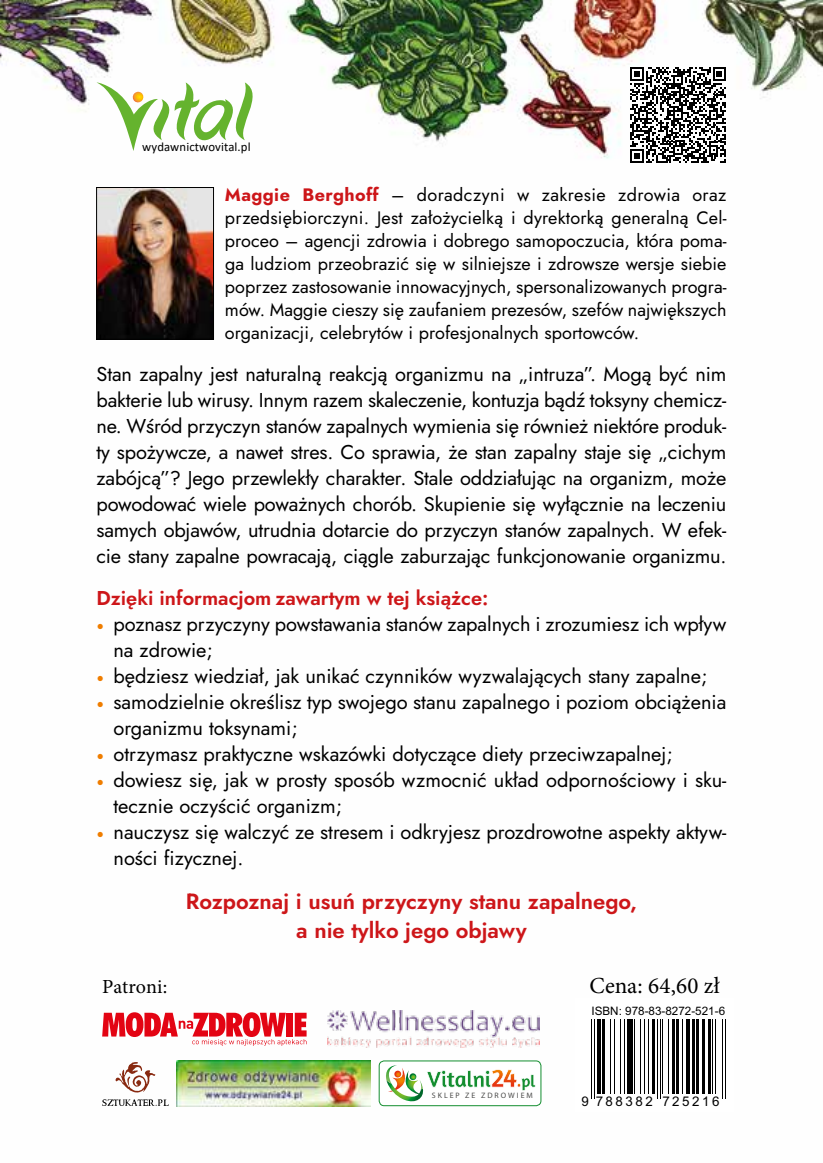
<style>
.page{position:relative;width:823px;height:1163px;background:#fff}
.page>*{position:absolute;margin:0;border:0;box-sizing:border-box;transform-origin:0 0}
.t1{font:23px "Minion Pro";letter-spacing:.01em;color:#000}
.t2{font:600 22px/28px "Jost";color:#cd1619;text-align:center}
.t3{font:20px/26px "Jost";color:#000}
.t4{font:600 20px "Jost";color:#cd1619}
.t5{font:20px "Minion Pro";letter-spacing:-.005em;color:#000}
.t6{font:18px/23px "Jost";letter-spacing:.005em;color:#000;text-align:justify}
.t7{font:13.4px "Arial";letter-spacing:.19em;color:#000}
.t8{font:12.8px "Calibri";letter-spacing:.01em;color:#000}
.t9{font:11.6px "Arial";color:#000}
.t10{font:7.8px "Myriad Pro";letter-spacing:.25em;color:#4a4a49}
.s1{font-weight:700;color:#cd1619}
.s2{font-family:"Minion Pro";font-weight:700;font-stretch:condensed;color:#ef7d00}
</style>
<div class="page">
<img style="left:0;top:0;width:822px;height:1107px">
<svg style="left:629px;top:67px;width:97px;height:96px"></svg>
<svg style="left:630px;top:67px;width:95px;height:96px"></svg>
<svg style="left:575px;top:998px;width:158px;height:109px"></svg>
<hr style="left:591px;top:1019px;width:1px;height:79px;background:#000">
<hr style="left:594px;top:1019px;width:1px;height:79px;background:#000">
<svg style="left:596px;top:1019px;width:4px;height:74px"></svg>
<hr style="left:602px;top:1019px;width:3px;height:74px;background:#000">
<hr style="left:609px;top:1019px;width:1px;height:74px;background:#000">
<hr style="left:613px;top:1019px;width:1px;height:74px;background:#000">
<hr style="left:619px;top:1019px;width:1px;height:74px;background:#000">
<hr style="left:623px;top:1019px;width:1px;height:74px;background:#000">
<div style="left:626px;top:1019px;width:5px;height:74px;background:#000"></div>
<hr style="left:633px;top:1019px;width:1px;height:74px;background:#000">
<hr style="left:639px;top:1019px;width:1px;height:74px;background:#000">
<hr style="left:643px;top:1019px;width:1px;height:74px;background:#000">
<hr style="left:647px;top:1019px;width:1px;height:74px;background:#000">
<hr style="left:652px;top:1019px;width:2px;height:74px;background:#000">
<hr style="left:656px;top:1019px;width:1px;height:79px;background:#000">
<hr style="left:659px;top:1019px;width:1px;height:79px;background:#000">
<hr style="left:662px;top:1019px;width:1px;height:74px;background:#000">
<hr style="left:667px;top:1019px;width:1px;height:74px;background:#000">
<hr style="left:672px;top:1019px;width:2px;height:74px;background:#000">
<hr style="left:676px;top:1019px;width:2px;height:74px;background:#000">
<hr style="left:681px;top:1019px;width:1px;height:74px;background:#000">
<hr style="left:686px;top:1019px;width:4px;height:74px;background:#000">
<hr style="left:691px;top:1019px;width:3px;height:74px;background:#000">
<hr style="left:696px;top:1019px;width:2px;height:74px;background:#000">
<hr style="left:701px;top:1019px;width:3px;height:74px;background:#000">
<hr style="left:707px;top:1019px;width:2px;height:74px;background:#000">
<hr style="left:711px;top:1019px;width:1px;height:74px;background:#000">
<hr style="left:714px;top:1019px;width:1px;height:74px;background:#000">
<hr style="left:721px;top:1019px;width:1px;height:79px;background:#000">
<hr style="left:724px;top:1019px;width:1px;height:79px;background:#000">
<svg style="left:96px;top:82px;width:156px;height:69px"></svg>
<img style="left:176px;top:1060px;width:194px;height:45px">
<div style="left:378px;top:1060px;width:163px;height:45px;border:1px solid #148e30;border-radius:5px"></div>
<svg style="left:382px;top:1062px;width:156px;height:42px"></svg>
<svg style="left:115px;top:1061px;width:40px;height:31px"></svg>
<svg style="left:102px;top:1099px;width:67px;height:6px"></svg>
<svg style="left:102px;top:1012px;width:204px;height:33px"></svg>
<img style="left:327px;top:1010px;width:212px;height:37px">
<img style="left:98px;top:189px;width:113px;height:148px">
<div style="left:96px;top:187px;width:117px;height:152px;border:1px solid #000"></div>
<p class="t8" style="left:142px;top:138px;width:110px">wydawnictwovital.pl</p>
<p class="t6" style="left:225px;top:183px;width:503px"><span class="s1">Maggie Berghoff</span> – doradczyni w zakresie zdrowia oraz -przedsiębiorczyni. Jest założycielką i dyrektorką generalną Cel&shy;proceo – agencji zdrowia i dobrego samo-poczucia, która poma&shy;ga ludziom przeobrazić się w silniejsze i zdrowsze wersje siebie poprzez zastosowanie innowacyjnych, spersonalizowanych progra&shy;mów. Maggie cieszy się zaufaniem prezesów, szefów największych organizacji, celebrytów i profesjonalnych sportowców.</p>
<p class="t3" style="left:96px;top:361px;width:631px;text-align:justify">Stan zapalny jest naturalną reakcją organizmu na „intruza”. Mogą być nim bakterie lub wirusy. Innym razem skaleczenie, kontuzja bądź toksyny chemicz&shy;ne. Wśród przyczyn stanów zapalnych wymienia się również niektóre produk&shy;ty spożywcze, a nawet stres. Co sprawia, że stan zapalny staje się „cichym zabójcą”? Jego przewlekły charakter. Stale oddziałując na organizm, może powodować wiele poważnych chorób. Skupienie się wyłącznie na leczeniu samych objawów, utrudnia dotarcie do przyczyn stanów zapalnych. W efek&shy;cie stany zapalne powracają, ciągle zaburzając funkcjonowanie organizmu.</p>
<p class="t4" style="left:96px;top:584px;width:393px">Dzięki informacjom zawartym w tej książce:</p>
<p class="t3" style="left:113px;top:611px;width:614px;text-indent:-17px"><span class="s2">•</span> poznasz przyczyny powstawania stanów zapalnych i zrozumiesz ich wpływ na zdrowie;</p>
<p class="t3" style="left:96px;top:663px;width:612px"><span class="s2">•</span> będziesz wiedział, jak unikać czynników wyzwalających stany zapalne;</p>
<p class="t3" style="left:113px;top:689px;width:614px;text-indent:-17px"><span class="s2">•</span> samodzielnie określisz typ swojego stanu zapalnego i poziom obciążenia organizmu toksynami;</p>
<p class="t3" style="left:96px;top:741px;width:577px"><span class="s2">•</span> otrzymasz praktyczne wskazówki dotyczące diety przeciw-zapalnej;</p>
<p class="t3" style="left:113px;top:767px;width:614px;text-indent:-17px"><span class="s2">•</span> dowiesz się, jak w prosty sposób wzmocnić układ odpornościowy i sku&shy;tecznie oczyścić organizm;</p>
<p class="t3" style="left:113px;top:819px;width:614px;text-indent:-17px"><span class="s2">•</span> nauczysz się walczyć ze stresem i odkryjesz prozdrowotne aspekty aktyw&shy;ności fizycznej.</p>
<p class="t2" style="left:186px;top:887px;width:452px">Rozpoznaj i usuń przyczyny stanu zapalnego, a nie tylko jego objawy</p>
<p class="t5" style="left:102px;top:972px;width:67px">Patroni:</p>
<p class="t10" style="left:431px;top:1089px;width:102px">SKLEP ZE ZDROWIEM</p>
<p class="t1" style="left:589px;top:969px;width:132px">Cena: 64,60 zł</p>
<p class="t9" style="left:591px;top:1002px;width:135px">ISBN: 978-83-8272-521-6</p>
<p class="t7" style="left:581px;top:1092px;width:139px">9 788382 725216</p>
</div>
